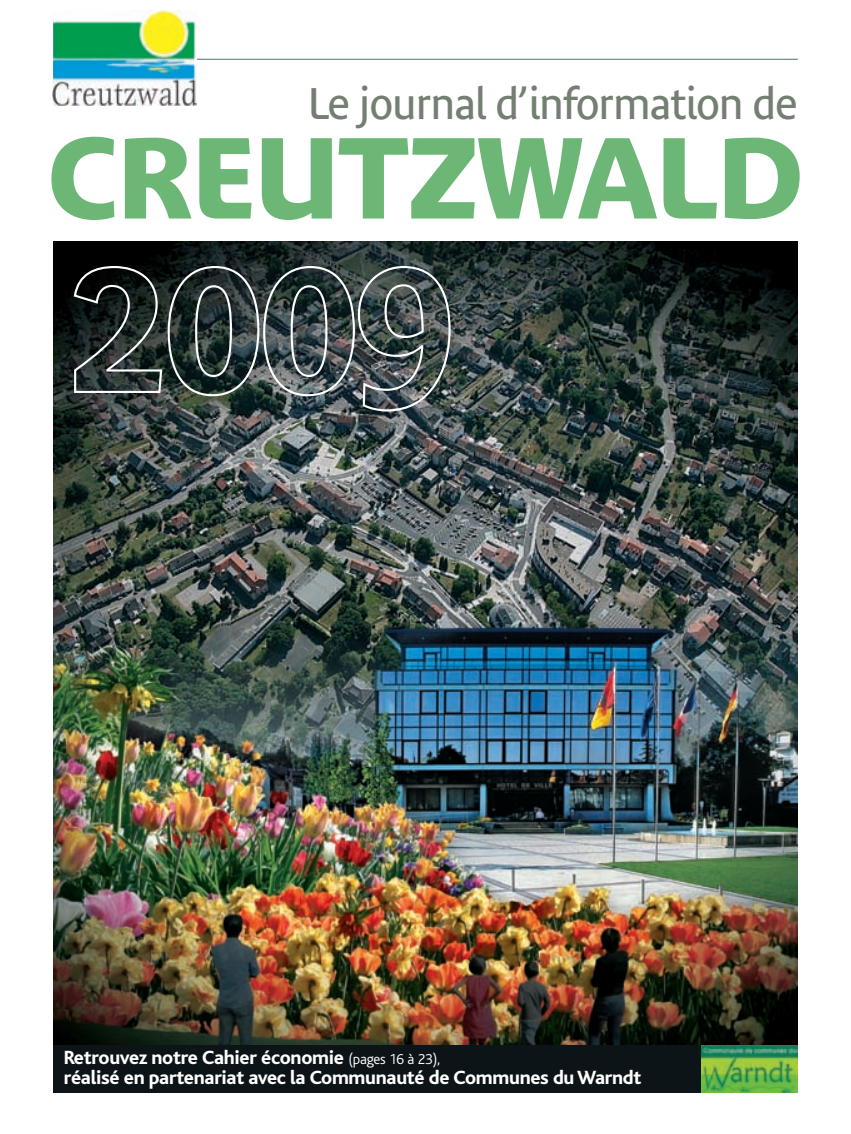
<style>
.page{position:relative;width:851px;height:1134px;background:#fff}
.page>*{position:absolute;margin:0;border:0;box-sizing:border-box;transform-origin:0 0}
.t1{font:700 113.75px "Bienvenue";letter-spacing:-.02em;color:#6cb775}
.t2{font:43.75px "Bienvenue";letter-spacing:-.02em;color:#727f71}
.t3{font:800 20px/20px "Bliss";letter-spacing:-.015em;color:#fff}
.s1{font-weight:300;font-size:15px}
</style>
<div class="page">
<img style="left:53px;top:241px;width:744px;height:804px">
<hr style="left:53px;top:59px;width:744px;height:1px;background:#4c7075">
<div style="left:53px;top:1045px;width:744px;height:48px;background:#0c1418"></div>
<img style="left:701px;top:1045px;width:96px;height:48px">
<img style="left:52px;top:11px;width:145px;height:95px">
<div style="left:45px;top:16px;width:8px;height:64px;background:#fff"></div>
<div style="left:65px;top:257px;width:399px;height:168px;background:#231f20;opacity:.55"></div>
<svg style="left:73px;top:265px;width:378px;height:148px;background:#424c4c"></svg>
<h2 class="t2" style="left:308px;top:79px;width:491px">Le journal d’information de</h2>
<h1 class="t1" style="left:47px;top:111px;width:758px">CREUTZWALD</h1>
<p class="t3" style="left:64px;top:1048px;width:579px">Retrouvez notre Cahier économie <span class="s1">(pages 16 à 23),<br></span>réalisé en partenariat avec la Communauté de Communes du Warndt</p>
</div>
